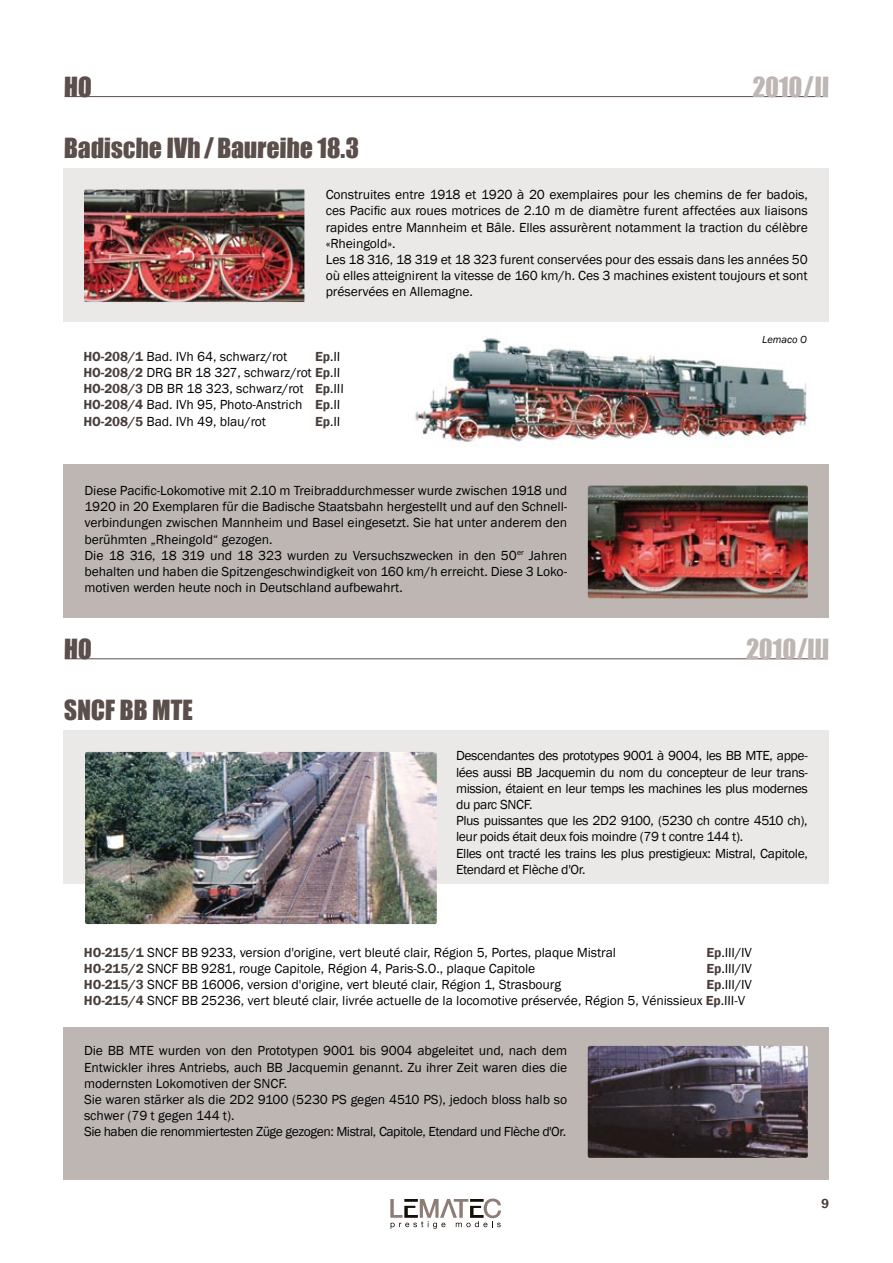
<style>
.page{position:relative;width:893px;height:1263px;background:#fff}
.page>*{position:absolute;margin:0;border:0;box-sizing:border-box;transform-origin:0 0}
.t1{font:25.5px "Impact";color:#5a4f4a}
.t2{font:25.5px "Impact";color:#bdb6b3}
.t3{font:13.5px/16.2px "Franklin Gothic";color:#000}
.t4{font:13.5px/16.2px "Franklin Gothic";letter-spacing:-.02em;color:#000}
.t5{font:600 13.5px "Franklin Gothic";color:#493f3a}
.t6{font:italic 10.5px "Franklin Gothic";color:#000}
.s1{font-weight:600;color:#493f3a}
</style>
<div class="page">
<svg style="left:390px;top:1198px;width:111px;height:31px"></svg>
<img style="left:414px;top:338px;width:394px;height:104px">
<div style="left:64px;top:169px;width:765px;height:153px;background:#ebe9e7"></div>
<div style="left:64px;top:465px;width:765px;height:153px;background:#bdb6b3"></div>
<hr style="left:65px;top:96px;width:763px;height:1px;background:#5a4f4a">
<img style="left:84px;top:190px;width:220px;height:112px">
<img style="left:588px;top:486px;width:220px;height:112px">
<div style="left:64px;top:730px;width:765px;height:153px;background:#ebe9e7"></div>
<div style="left:64px;top:1027px;width:765px;height:152px;background:#bdb6b3"></div>
<hr style="left:65px;top:658px;width:763px;height:1px;background:#5a4f4a">
<img style="left:85px;top:752px;width:352px;height:172px">
<img style="left:588px;top:1046px;width:220px;height:112px">
<h1 class="t1" style="left:64px;top:67px;width:28px">HO</h1>
<h1 class="t1" style="left:64px;top:128px;width:297px">Badische IVh/Baureihe 18.3</h1>
<h1 class="t2" style="left:752px;top:67px;width:79px">2010/II</h1>
<p class="t3" style="left:326px;top:187px;width:484px">Construites entre 1918 et 1920 à 20 exemplaires pour les chemins de fer badois, ces Pacific aux roues motrices de 2.10 m de diamètre furent affectées aux liaisons rapides entre Mannheim et Bâle. Elles assurèrent notamment la traction du célèbre «Rheingold».<br>Les 18 316, 18 319 et 18 323 furent conservées pour des essais dans les années 50 où elles atteignirent la vitesse de 160 km/h. Ces 3 machines existent toujours et sont préservées en Allemagne.</p>
<p class="t3" style="left:83px;top:348px;width:205px"><span class="s1">HO-208/1</span> Bad. IVh 64, schwarz/rot</p>
<p class="t3" style="left:83px;top:348px;width:262px;text-indent:232px"><span class="s1">Ep</span>.II<br><span class="s1">HO-208/2</span> DRG BR 18 327, schwarz/rot <span class="s1">Ep</span>.II<br><span class="s1">HO-208/3</span> DB BR 18 323, schwarz/rot <span class="s1">Ep</span>.III<br><span class="s1">HO-208/4</span> Bad. IVh 95, Photo-Anstrich <span class="s1">Ep</span>.II<br><span class="s1">HO-208/5</span> Bad. IVh 49, blau/rot</p>
<p class="t3" style="left:315px;top:413px;width:27px"><span class="s1">Ep</span>.II</p>
<p class="t3" style="left:85px;top:483px;width:484px">Diese Pacific-Lokomotive mit 2.10 m Treibraddurchmesser wurde zwischen 1918 und 1920 in 20 Exemplaren für die Badische Staatsbahn hergestellt und auf den Schnell&shy;verbindungen zwischen Mannheim und Basel eingesetzt. Sie hat unter anderem den berühmten „Rheingold“ gezogen.<br>Die 18 316, 18 319 und 18 323 wurden zu Versuchszwecken in den 50<sup>er</sup> Jahren behalten und haben die Spitzengeschwindigkeit von 160 km/h erreicht. Diese 3 Loko&shy;motiven werden heute noch in Deutschland aufbewahrt.</p>
<p class="t6" style="left:762px;top:333px;width:47px">Lemaco O</p>
<h1 class="t1" style="left:64px;top:629px;width:28px">HO</h1>
<h1 class="t2" style="left:746px;top:629px;width:85px">2010/III</h1>
<h1 class="t1" style="left:64px;top:690px;width:131px">SNCF BB MTE</h1>
<p class="t4" style="left:456px;top:748px;width:354px">Descendantes des prototypes 9001 à 9004, les BB MTE, appe&shy;lées aussi BB Jacquemin du nom du concepteur de leur trans&shy;mission, étaient en leur temps les machines les plus modernes du parc SNCF.<br>Plus puissantes que les 2D2 9100, (5230 ch contre 4510 ch), leur poids était deux fois moindre (79 t contre 144 t).<br>Elles ont tracté les trains les plus prestigieux: Mistral, Capitole, Etendard et Flèche d'Or.</p>
<p class="t3" style="left:84px;top:944px;width:534px"><span class="s1">HO-215/1</span> SNCF BB 9233, version d'origine, vert bleuté clair, Région 5, Portes, plaque Mistral</p>
<p class="t3" style="left:706px;top:944px;width:47px"><span class="s1">Ep</span>.III/IV</p>
<p class="t3" style="left:84px;top:960px;width:453px"><span class="s1">HO-215/2</span> SNCF BB 9281, rouge Capitole, Région 4, Paris-S.O., plaque Capitole</p>
<p class="t3" style="left:706px;top:960px;width:47px"><span class="s1">Ep</span>.III/IV</p>
<p class="t3" style="left:84px;top:977px;width:479px"><span class="s1">HO-215/3</span> SNCF BB 16006, version d'origine, vert bleuté clair, Région 1, Strasbourg</p>
<p class="t3" style="left:84px;top:977px;width:669px;text-indent:622px"><span class="s1">Ep</span>.III/IV<br><span class="s1">HO-215/4</span> SNCF BB 25236, vert bleuté clair, livrée actuelle de la locomotive préservée, Région 5, Vénissieux <span class="s1">Ep</span>.III-V</p>
<p class="t3" style="left:84px;top:1043px;width:485px">Die BB MTE wurden von den Prototypen 9001 bis 9004 abgeleitet und, nach dem Entwickler ihres Antriebs, auch BB Jacquemin genannt. Zu ihrer Zeit waren dies die modernsten Lokomotiven der SNCF.<br>Sie waren stärker als die 2D2 9100 (5230 PS gegen 4510 PS), jedoch bloss halb so schwer (79 t gegen 144 t).<br>Sie haben die renommiertesten Züge gezogen: Mistral, Capitole, Etendard und Flèche d'Or.</p>
<p class="t5" style="left:821px;top:1195px;width:10px">9</p>
</div>
